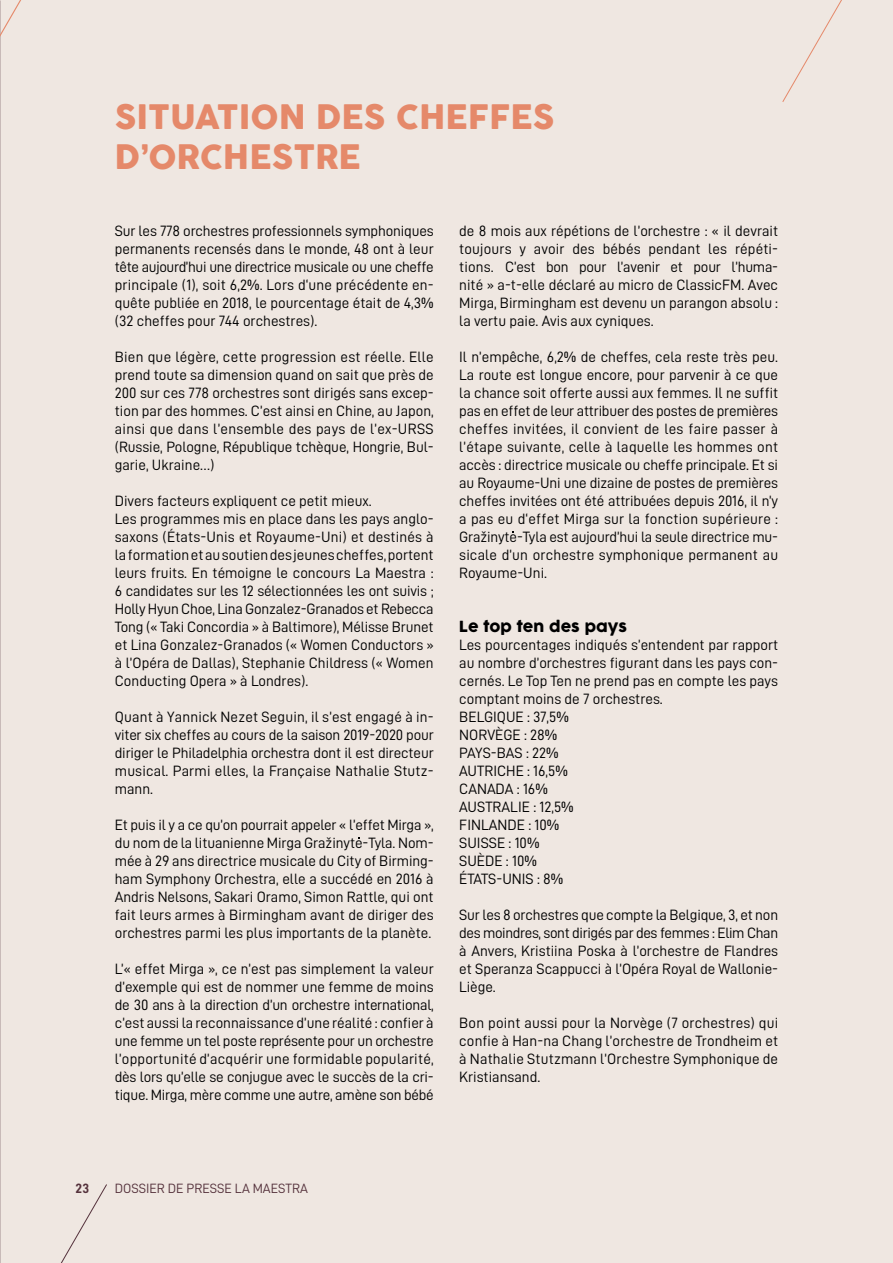
<style>
.page{position:relative;width:893px;height:1263px;background:#efe7e1}
.page>*{position:absolute;margin:0;border:0;box-sizing:border-box;transform-origin:0 0}
.t1{font:33px/39.6px "Cocogoose";color:#e5896a}
.t2{font:15px/18px "D DIN";color:#000;text-align:justify}
.t3{font:15px "Cocogoose";color:#000}
.t4{font:13.5px "D DIN";color:#55323c}
.t5{font:13.5px "D DIN Bold";color:#55323c}
</style>
<div class="page">
<svg style="left:0;top:1183px;width:107px;height:80px"></svg>
<svg style="left:782px;top:0;width:60px;height:102px"></svg>
<svg style="left:0;top:0;width:21px;height:234px"></svg>
<h1 class="t1" style="left:115px;top:99px;width:441px">SITUATION DES CHEFFES<br>D’ORCHESTRE</h1>
<p class="t2" style="left:115px;top:221px;width:320px">Sur les 778 orchestres professionnels symphoniques permanents recensés dans le monde, 48 ont à leur tête aujourd’hui une directrice musicale ou une cheffe principale (1), soit 6,2%. Lors d‘une précédente en&shy;quête publiée en 2018, le pourcentage était de 4,3% (32 cheffes pour 744 orchestres).</p>
<p class="t2" style="left:115px;top:347px;width:320px">Bien que légère, cette progression est réelle. Elle prend toute sa dimension quand on sait que près de 200 sur ces 778 orchestres sont dirigés sans excep&shy;tion par des hommes. C’est ainsi en Chine, au Japon, ainsi que dans l’ensemble des pays de l’ex-URSS (Russie, Pologne, République tchèque, Hongrie, Bul&shy;garie, Ukraine…)</p>
<p class="t2" style="left:115px;top:491px;width:320px;text-align:left">Divers facteurs expliquent ce petit mieux.<br>Les programmes mis en place dans les pays anglo&shy;saxons (États-Unis et Royaume-Uni) et destinés à la formation et au soutien des jeunes cheffes, portent leurs fruits. En témoigne le concours La Maestra :<br>6 candidates sur les 12 sélectionnées les ont suivis ; Holly Hyun Choe, Lina Gonzalez-Granados et Rebecca Tong (« Taki Concordia » à Baltimore), Mélisse Brunet et Lina Gonzalez-Granados (« Women Conductors » à l’Opéra de Dallas), Stephanie Childress (« Women Conducting Opera » à Londres).</p>
<p class="t2" style="left:115px;top:707px;width:320px">Quant à Yannick Nezet Seguin, il s’est engagé à in&shy;viter six cheffes au cours de la saison 2019-2020 pour diriger le Philadelphia orchestra dont il est directeur musical. Parmi elles, la Française Nathalie Stutz&shy;mann.</p>
<p class="t2" style="left:115px;top:815px;width:320px">Et puis il y a ce qu’on pourrait appeler « l’effet Mirga », du nom de la lituanienne Mirga Gražinyte-Tyla. Nom&shy;mée à 29 ans directrice musicale du City of Birming&shy;ham Symphony Orchestra, elle a succédé en 2016 à Andris Nelsons, Sakari Oramo, Simon Rattle, qui ont fait leurs armes à Birmingham avant de diriger des orchestres parmi les plus importants de la planète.</p>
<p class="t2" style="left:115px;top:959px;width:320px">L’« effet Mirga », ce n’est pas simplement la valeur d’exemple qui est de nommer une femme de moins de 30 ans à la direction d’un orchestre international, c’est aussi la reconnaissance d’une réalité : confier à une femme un tel poste représente pour un orchestre l’opportunité d’acquérir une formidable popularité, dès lors qu’elle se conjugue avec le succès de la cri&shy;tique. Mirga, mère comme une autre, amène son bébé</p>
<p class="t2" style="left:459px;top:221px;width:320px">de 8 mois aux répétions de l’orchestre : « il devrait toujours y avoir des bébés pendant les répéti&shy;tions. C’est bon pour l’avenir et pour l’huma&shy;nité » a-t-elle déclaré au micro de ClassicFM. Avec Mirga, Birmingham est devenu un parangon absolu : la vertu paie. Avis aux cyniques.</p>
<p class="t2" style="left:459px;top:347px;width:320px">Il n’empêche, 6,2% de cheffes, cela reste très peu.<br>La route est longue encore, pour parvenir à ce que la chance soit offerte aussi aux femmes. Il ne suffit pas en effet de leur attribuer des postes de premières cheffes invitées, il convient de les faire passer à l’étape suivante, celle à laquelle les hommes ont accès : directrice musicale ou cheffe principale. Et si au Royaume-Uni une dizaine de postes de premières cheffes invitées ont été attribuées depuis 2016, il n’y a pas eu d‘effet Mirga sur la fonction supérieure :<br>Gražinyte-Tyla est aujourd’hui la seule directrice mu&shy;sicale d’un orchestre symphonique permanent au Royaume-Uni.</p>
<p class="t3" style="left:459px;top:616px;width:169px">Le top ten des pays</p>
<p class="t2" style="left:459px;top:635px;width:320px;text-align:left">Les pourcentages indiqués s’entendent par rapport au nombre d’orchestres figurant dans les pays con&shy;cernés. Le Top Ten ne prend pas en compte les pays comptant moins de 7 orchestres.<br>BELGIQUE : 37,5%<br>NORVÈGE : 28%<br>PAYS-BAS : 22%<br>AUTRICHE : 16,5%<br>CANADA : 16%<br>AUSTRALIE : 12,5%<br>FINLANDE : 10%<br>SUISSE : 10%<br>SUÈDE : 10%<br>ÉTATS-UNIS : 8%</p>
<p class="t2" style="left:459px;top:905px;width:320px">Sur les 8 orchestres que compte la Belgique, 3, et non des moindres, sont dirigés par des femmes : Elim Chan à Anvers, Kristiina Poska à l’orchestre de Flandres et Speranza Scappucci à l’Opéra Royal de Wallonie-Liège.</p>
<p class="t2" style="left:459px;top:1013px;width:320px">Bon point aussi pour la Norvège (7 orchestres) qui confie à Han-na Chang l’orchestre de Trondheim et à Nathalie Stutzmann l’Orchestre Symphonique de Kristiansand.</p>
<p class="t5" style="left:75px;top:1181px;width:15px">23</p>
<p class="t4" style="left:115px;top:1181px;width:195px">DOSSIER DE PRESSE LA MAESTRA</p>
</div>
